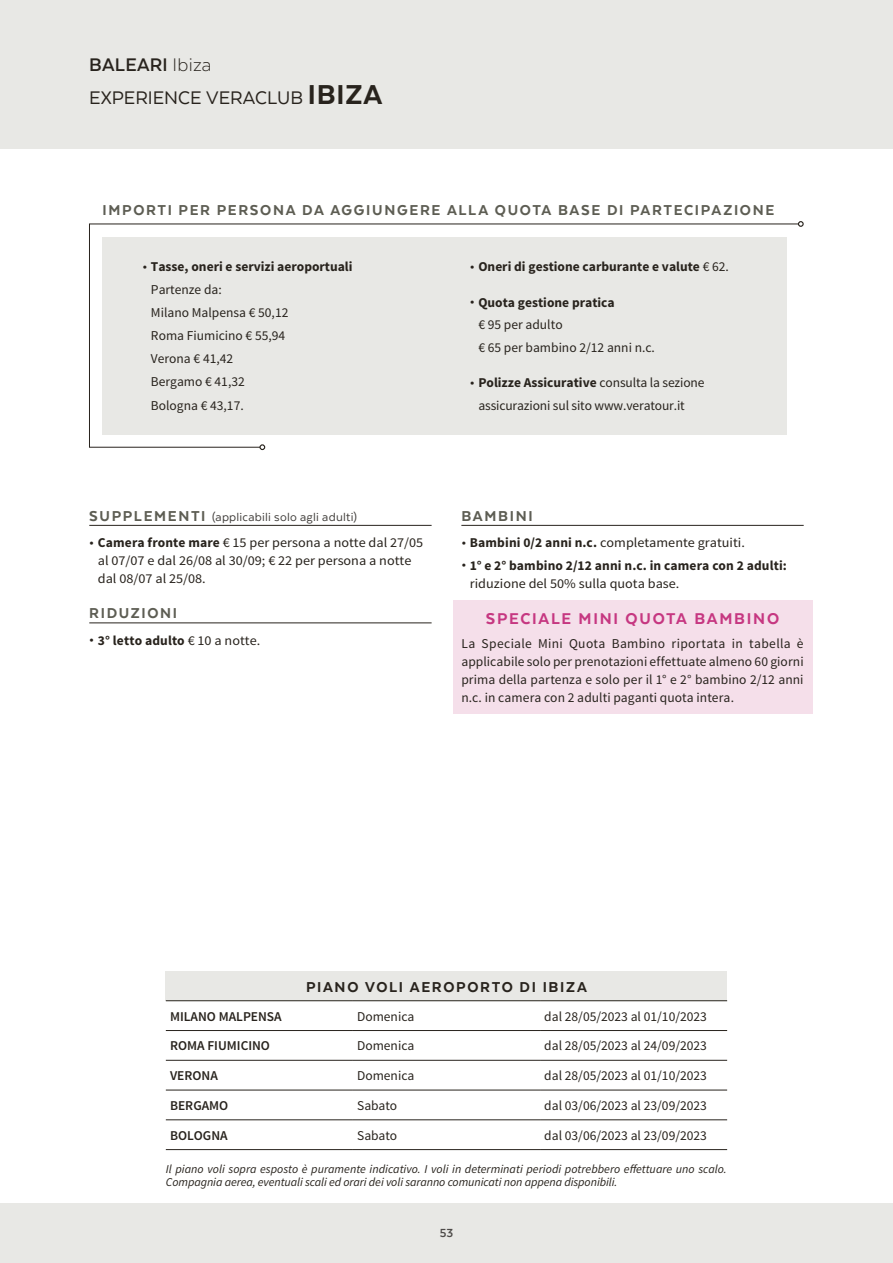
<style>
.page{position:relative;width:893px;height:1263px;background:#fff}
.page>*{position:absolute;margin:0;border:0;box-sizing:border-box;transform-origin:0 0}
.t1{font:21px/32.5px "Texta";color:#28231d}
.t2{font:800 18px "Texta";letter-spacing:.1em;color:#c63781}
.t3{font:800 16.5px "Texta";letter-spacing:.1em;color:#5d5d53}
.t4{font:800 16.5px "Texta";letter-spacing:.1em;color:#28231d}
.t5{font:13.5px/22.8px "Source Sans Pro";color:#28231d}
.t6{font:13.5px/18px "Source Sans Pro";color:#28231d;scale:1.05 1}
.t7{font:700 13.5px/18px "Source Sans Pro";letter-spacing:.005em;color:#28231d}
.t8{font:600 13.5px "Source Sans Pro";color:#28231d}
.t9{font:13.5px "Texta";letter-spacing:.015em;color:#413e3b}
.t10{font:700 13.5px "Texta";color:#4d4a48}
.t11{font:italic 12px/13.5px "Source Sans Pro";letter-spacing:-.005em;color:#28231d}
.s1{font-weight:700}
.s2{font-weight:300}
.s3{font-weight:800;font-size:31.5px}
.s4{font-family:"Legacy Sans Std";font-weight:700;font-size:18px}
.s5{font-weight:800;font-size:16.5px;color:#5d5d53}
.s6{font-family:"Legacy Sans Std";font-size:18px}
.s7{font-weight:400}
</style>
<div class="page">
<div style="left:0;top:1203px;width:893px;height:60px;background:#e8e8e5"></div>
<div style="left:0;top:0;width:893px;height:149px;background:#e8e8e5"></div>
<svg style="left:89px;top:224px;width:709px;height:224px;background:#eaeae7"></svg>
<svg style="left:798px;top:221px;width:6px;height:6px"></svg>
<svg style="left:259px;top:444px;width:6px;height:6px"></svg>
<hr style="left:89px;top:525px;width:343px;height:1px;background:#28231d">
<hr style="left:89px;top:623px;width:343px;height:1px;background:#28231d">
<hr style="left:461px;top:525px;width:343px;height:1px;background:#28231d">
<div style="left:453px;top:600px;width:359px;height:34px;background:#f5dfea"></div>
<div style="left:453px;top:625px;width:359px;height:89px;background:#f5dfea"></div>
<div style="left:166px;top:971px;width:561px;height:30px;background:#e8e8e5"></div>
<hr style="left:166px;top:1030px;width:187px;height:1px;background:#28231d">
<hr style="left:166px;top:1060px;width:187px;height:1px;background:#28231d">
<hr style="left:166px;top:1090px;width:187px;height:1px;background:#28231d">
<hr style="left:166px;top:1119px;width:187px;height:1px;background:#28231d">
<hr style="left:166px;top:1149px;width:187px;height:1px;background:#28231d">
<hr style="left:353px;top:1119px;width:187px;height:1px;background:#28231d">
<hr style="left:353px;top:1149px;width:187px;height:1px;background:#28231d">
<hr style="left:540px;top:1119px;width:187px;height:1px;background:#28231d">
<hr style="left:540px;top:1149px;width:187px;height:1px;background:#28231d">
<hr style="left:166px;top:1000px;width:187px;height:1px;background:#28231d">
<hr style="left:353px;top:1000px;width:187px;height:1px;background:#28231d">
<hr style="left:540px;top:1000px;width:187px;height:1px;background:#28231d">
<hr style="left:353px;top:1030px;width:187px;height:1px;background:#28231d">
<hr style="left:540px;top:1030px;width:187px;height:1px;background:#28231d">
<hr style="left:353px;top:1060px;width:187px;height:1px;background:#28231d">
<hr style="left:540px;top:1060px;width:187px;height:1px;background:#28231d">
<hr style="left:353px;top:1090px;width:187px;height:1px;background:#28231d">
<hr style="left:540px;top:1090px;width:187px;height:1px;background:#28231d">
<h1 class="t1" style="left:89px;top:48px;width:294px"><span class="s1">BALEARI</span> <span class="s2">Ibiza<br></span>EXPERIENCE VERACLUB <span class="s3">IBIZA</span></h1>
<p class="t3" style="left:102px;top:201px;width:673px">IMPORTI PER PERSONA DA AGGIUNGERE ALLA QUOTA BASE DI PARTECIPAZIONE</p>
<p class="t5" style="left:151px;top:256px;width:203px;text-indent:-9px"><span class="s4">•</span> <span class="s1">Tasse, oneri e servizi aeroportuali<br></span>Partenze da:<br>Milano Malpensa € 50,12<br>Roma Fiumicino € 55,94<br>Verona € 41,42<br>Bergamo € 41,32</p>
<p class="t5" style="left:151px;top:394px;width:94px">Bologna € 43,17.</p>
<p class="t9" style="left:89px;top:510px;width:269px"><span class="s5">SUPPLEMENTI</span> (applicabili solo agli adulti)</p>
<p class="t6" style="left:98px;top:534px;width:312px;text-indent:-9px"><span class="s4">•</span> <span class="s1">Camera fronte mare</span> € 15 per persona a notte dal 27/05 al 07/07 e dal 26/08 al 30/09; € 22 per persona a notte dal 08/07 al 25/08.</p>
<p class="t3" style="left:89px;top:605px;width:89px">RIDUZIONI</p>
<p class="t7" style="left:89px;top:632px;width:172px"><span class="s6">•</span> 3° letto adulto <span class="s7">€ 10 a notte.</span></p>
<p class="t7" style="left:470px;top:258px;width:260px"><span class="s6">•</span> Oneri di gestione carburante e valute <span class="s7">€ 62.</span></p>
<p class="t5" style="left:478px;top:291px;width:178px;text-indent:-9px"><span class="s4">•</span> <span class="s1">Quota gestione pratica<br></span>€ 95 per adulto<br>€ 65 per bambino 2/12 anni n.c.</p>
<p class="t5" style="left:478px;top:372px;width:228px;text-indent:-9px"><span class="s4">•</span> <span class="s1">Polizze Assicurative</span> consulta la sezione assicurazioni sul sito www.veratour.it</p>
<p class="t3" style="left:461px;top:507px;width:73px">BAMBINI</p>
<p class="t6" style="left:461px;top:534px;width:272px"><span class="s4">•</span> <span class="s1">Bambini 0/2 anni n.c.</span> completamente gratuiti.</p>
<p class="t7" style="left:470px;top:557px;width:319px;text-indent:-9px"><span class="s6">•</span> 1° e 2° bambino 2/12 anni n.c. in camera con 2 adulti: <span class="s7">riduzione del 50% sulla quota base.</span></p>
<h2 class="t2" style="left:486px;top:609px;width:295px">SPECIALE MINI QUOTA BAMBINO</h2>
<p class="t5" style="left:461px;top:634px;width:344px;line-height:18px;text-align:justify">La Speciale Mini Quota Bambino riportata in tabella è applicabile solo per prenotazioni effettuate almeno 60 giorni prima della partenza e solo per il 1° e 2° bambino 2/12 anni n.c. in camera con 2 adulti paganti quota intera.</p>
<p class="t4" style="left:306px;top:978px;width:282px">PIANO VOLI AEROPORTO DI IBIZA</p>
<p class="t8" style="left:170px;top:1008px;width:113px">MILANO MALPENSA</p>
<p class="t5" style="left:357px;top:1005px;width:59px">Domenica</p>
<p class="t5" style="left:544px;top:1005px;width:164px">dal 28/05/2023 al 01/10/2023</p>
<p class="t8" style="left:170px;top:1037px;width:101px">ROMA FIUMICINO</p>
<p class="t5" style="left:357px;top:1035px;width:59px">Domenica</p>
<p class="t5" style="left:544px;top:1035px;width:164px">dal 28/05/2023 al 24/09/2023</p>
<p class="t8" style="left:170px;top:1067px;width:49px">VERONA</p>
<p class="t5" style="left:357px;top:1064px;width:59px">Domenica</p>
<p class="t5" style="left:544px;top:1064px;width:164px">dal 28/05/2023 al 01/10/2023</p>
<p class="t8" style="left:170px;top:1097px;width:60px">BERGAMO</p>
<p class="t5" style="left:357px;top:1094px;width:42px">Sabato</p>
<p class="t5" style="left:544px;top:1094px;width:164px">dal 03/06/2023 al 23/09/2023</p>
<p class="t8" style="left:170px;top:1127px;width:59px">BOLOGNA</p>
<p class="t5" style="left:357px;top:1124px;width:42px">Sabato</p>
<p class="t5" style="left:544px;top:1124px;width:164px">dal 03/06/2023 al 23/09/2023</p>
<p class="t11" style="left:166px;top:1162px;width:562px">Il piano voli sopra esposto è puramente indicativo. I voli in determinati periodi potrebbero effettuare uno scalo.<br>Compagnia aerea, eventuali scali ed orari dei voli saranno comunicati non appena disponibili.</p>
<p class="t10" style="left:440px;top:1226px;width:15px">53</p>
</div>
